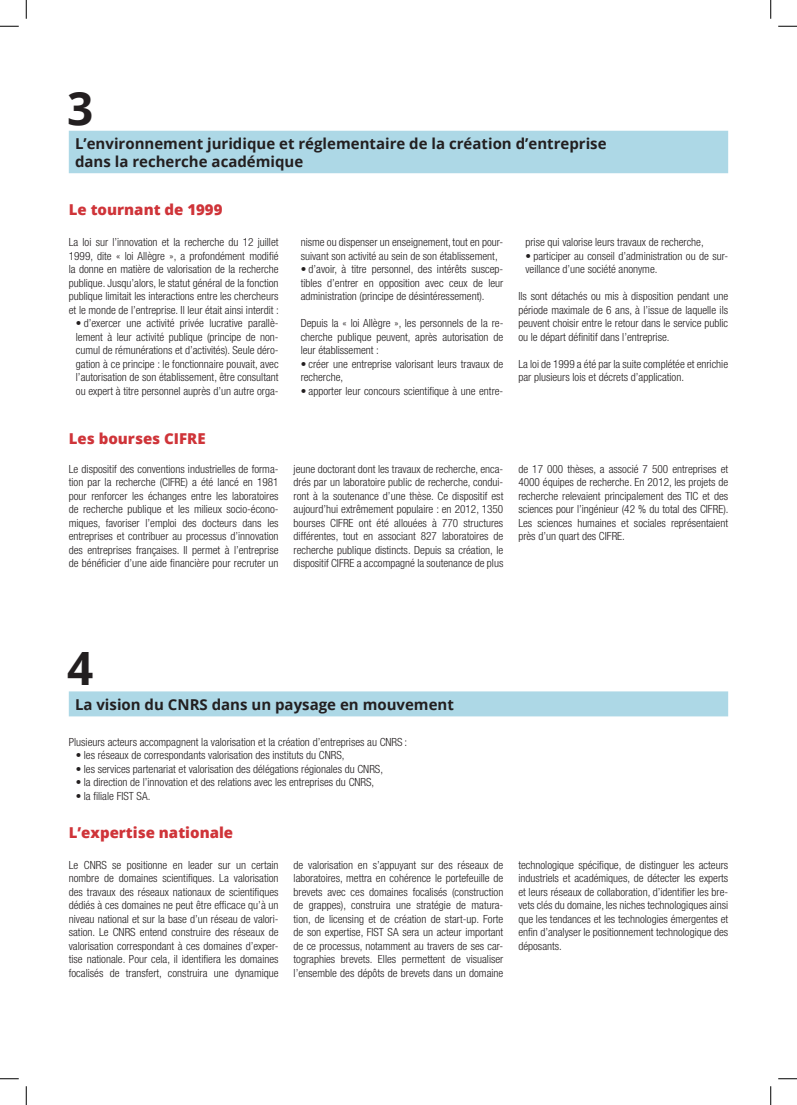
<style>
.page{position:relative;width:797px;height:1105px;background:#fff}
.page>*{position:absolute;margin:0;border:0;box-sizing:border-box;transform-origin:0 0}
.t1{font:700 45.88px "Open Sans";color:#231f20}
.t2{font:700 15px/18px "Open Sans";color:#231f20}
.t3{font:800 15px "Open Sans";color:#cf3439}
.t4{font:300 condensed 11.25px/13.5px "Helvetica Neue LT Std";color:#231f20;text-align:justify}
</style>
<div class="page">
<div style="left:69px;top:131px;width:659px;height:42px;background:#add8e6"></div>
<div style="left:69px;top:691px;width:659px;height:25px;background:#add8e6"></div>
<svg style="left:0;top:25px;width:19px;height:2px"></svg>
<svg style="left:778px;top:25px;width:19px;height:2px"></svg>
<svg style="left:0;top:1078px;width:19px;height:1px"></svg>
<svg style="left:778px;top:1078px;width:19px;height:1px"></svg>
<svg style="left:25px;top:0;width:2px;height:19px"></svg>
<svg style="left:25px;top:1086px;width:2px;height:19px"></svg>
<svg style="left:770px;top:0;width:1px;height:19px"></svg>
<svg style="left:770px;top:1086px;width:1px;height:19px"></svg>
<h1 class="t1" style="left:67px;top:76px;width:28px">3</h1>
<h2 class="t2" style="left:75px;top:134px;width:533px">L’environnement juridique et réglementaire de la création d’entreprise dans la recherche académique</h2>
<h2 class="t3" style="left:69px;top:198px;width:155px">Le tournant de 1999</h2>
<p class="t4" style="left:69px;top:235px;width:211px">La loi sur l’innovation et la recherche du 12 juillet 1999, dite « loi Allègre », a profondément modifié la donne en matière de valorisation de la recherche publique. Jusqu’alors, le statut général de la fonction publique limitait les interactions entre les chercheurs et le monde de l’entreprise. Il leur était ainsi interdit :</p>
<p class="t4" style="left:76px;top:316px;width:204px">• d’exercer une activité privée lucrative parallè&shy;lement à leur activité publique (principe de non&shy;cumul de rémunérations et d’activités). Seule déro&shy;gation à ce principe : le fonctionnaire pouvait, avec l’autorisation de son établissement, être consultant ou expert à titre personnel auprès d’un autre orga-</p>
<h2 class="t3" style="left:69px;top:427px;width:138px">Les bourses CIFRE</h2>
<p class="t4" style="left:69px;top:462px;width:211px">Le dispositif des conventions industrielles de forma&shy;tion par la recherche (CIFRE) a été lancé en 1981 pour renforcer les échanges entre les laboratoires de recherche publique et les milieux socio-écono&shy;miques, favoriser l’emploi des docteurs dans les entreprises et contribuer au processus d’innovation des entreprises françaises. Il permet à l’entreprise de bénéficier d’une aide financière pour recruter un</p>
<p class="t4" style="left:301px;top:235px;width:204px">nisme ou dispenser un enseignement, tout en pour&shy;suivant son activité au sein de son établissement,</p>
<p class="t4" style="left:301px;top:262px;width:204px">• d’avoir, à titre personnel, des intérêts suscep&shy;tibles d’entrer en opposition avec ceux de leur administration (principe de désintéressement).</p>
<p class="t4" style="left:301px;top:316px;width:204px">Depuis la « loi Allègre », les personnels de la re&shy;cherche publique peuvent, après autorisation de leur établissement :</p>
<p class="t4" style="left:301px;top:357px;width:204px">• créer une entreprise valorisant leurs travaux de recherche,</p>
<p class="t4" style="left:301px;top:384px;width:204px">• apporter leur concours scientifique à une entre-</p>
<p class="t4" style="left:293px;top:462px;width:211px">jeune doctorant dont les travaux de recherche, enca&shy;drés par un laboratoire public de recherche, condui&shy;ront à la soutenance d’une thèse. Ce dispositif est aujourd’hui extrêmement populaire : en 2012, 1350 bourses CIFRE ont été allouées à 770 structures différentes, tout en associant 827 laboratoires de recherche publique distincts. Depuis sa création, le dispositif CIFRE a accompagné la soutenance de plus</p>
<p class="t4" style="left:525px;top:235px;width:180px">prise qui valorise leurs travaux de recherche,</p>
<p class="t4" style="left:525px;top:249px;width:204px">• participer au conseil d’administration ou de sur&shy;veillance d’une société anonyme.</p>
<p class="t4" style="left:518px;top:289px;width:211px">Ils sont détachés ou mis à disposition pendant une période maximale de 6 ans, à l’issue de laquelle ils peuvent choisir entre le retour dans le service public ou le départ définitif dans l’entreprise.</p>
<p class="t4" style="left:518px;top:357px;width:211px">La loi de 1999 a été par la suite complétée et enrichie par plusieurs lois et décrets d’application.</p>
<p class="t4" style="left:518px;top:462px;width:212px">de 17 000 thèses, a associé 7 500 entreprises et 4000 équipes de recherche. En 2012, les projets de recherche relevaient principalement des TIC et des sciences pour l’ingénieur (42 % du total des CIFRE).<br>Les sciences humaines et sociales représentaient près d’un quart des CIFRE.</p>
<h1 class="t1" style="left:67px;top:636px;width:28px">4</h1>
<h2 class="t2" style="left:75px;top:695px;width:380px">La vision du CNRS dans un paysage en mouvement</h2>
<p class="t4" style="left:69px;top:735px;width:340px">Plusieurs acteurs accompagnent la valorisation et la création d’entreprises au CNRS :</p>
<p class="t4" style="left:76px;top:749px;width:270px">• les réseaux de correspondants valorisation des instituts du CNRS,</p>
<p class="t4" style="left:76px;top:762px;width:309px">• les services partenariat et valorisation des délégations régionales du CNRS,</p>
<p class="t4" style="left:76px;top:776px;width:300px">• la direction de l’innovation et des relations avec les entreprises du CNRS,</p>
<p class="t4" style="left:76px;top:789px;width:76px">• la filiale FIST SA.</p>
<h2 class="t3" style="left:69px;top:821px;width:166px">L’expertise nationale</h2>
<p class="t4" style="left:293px;top:858px;width:211px">de valorisation en s’appuyant sur des réseaux de laboratoires, mettra en cohérence le portefeuille de brevets avec ces domaines focalisés (construction de grappes), construira une stratégie de matura&shy;tion, de licensing et de création de start-up. Forte de son expertise, FIST SA sera un acteur important de ce processus, notamment au travers de ses car&shy;tographies brevets. Elles permettent de visualiser l’ensemble des dépôts de brevets dans un domaine</p>
<p class="t4" style="left:518px;top:858px;width:211px">technologique spécifique, de distinguer les acteurs industriels et académiques, de détecter les experts et leurs réseaux de collaboration, d’identifier les bre&shy;vets clés du domaine, les niches technologiques ainsi que les tendances et les technologies émergentes et enfin d’analyser le positionnement technologique des déposants.</p>
<p class="t4" style="left:69px;top:858px;width:211px">Le CNRS se positionne en leader sur un certain nombre de domaines scientifiques. La valorisation des travaux des réseaux nationaux de scientifiques dédiés à ces domaines ne peut être efficace qu’à un niveau national et sur la base d’un réseau de valori&shy;sation. Le CNRS entend construire des réseaux de valorisation correspondant à ces domaines d’exper&shy;tise nationale. Pour cela, il identifiera les domaines focalisés de transfert, construira une dynamique</p>
</div>
